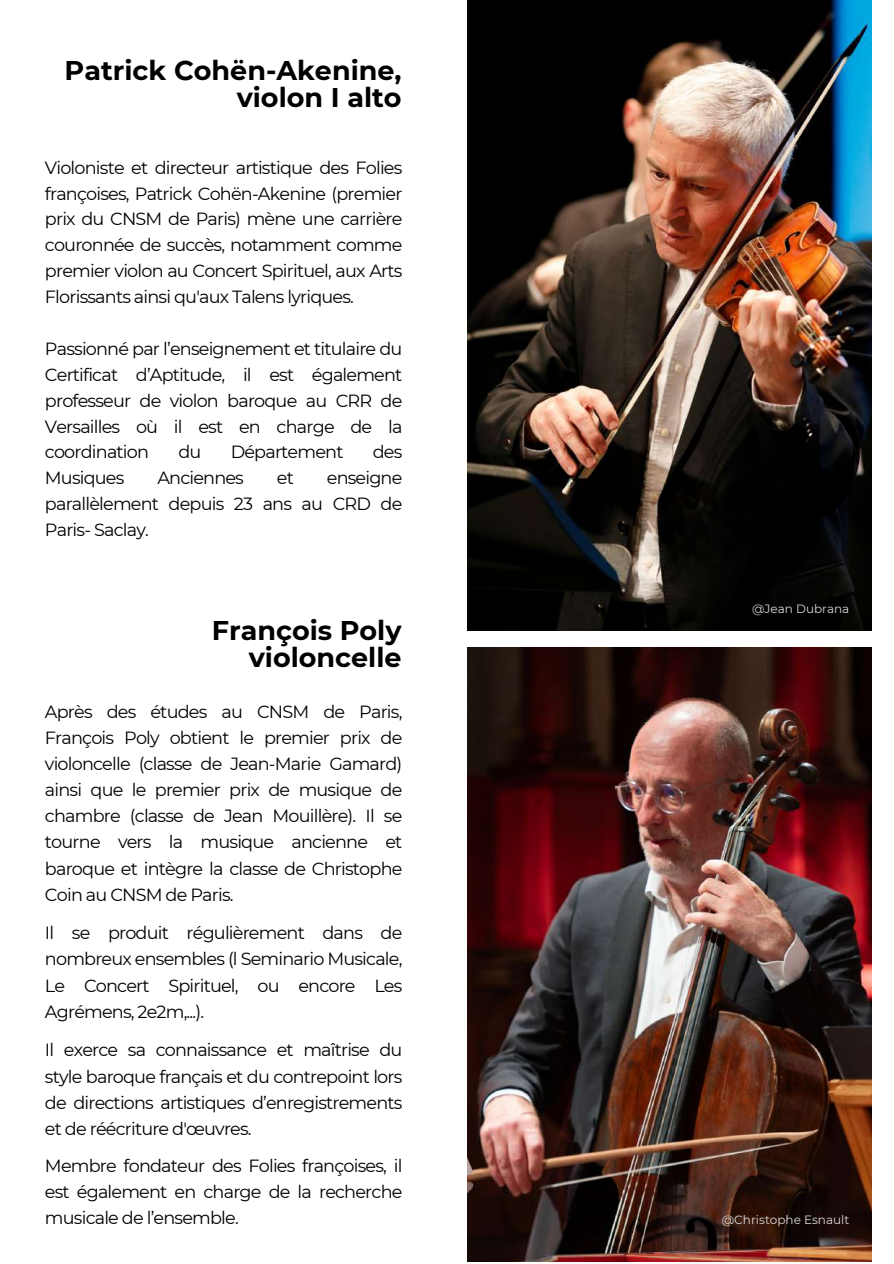
<style>
.page{position:relative;width:894px;height:1264px;background:#fff}
.page>*{position:absolute;margin:0;border:0;box-sizing:border-box;transform-origin:0 0}
.t1{font:700 27px/27px "Montserrat";color:#000;text-align:right}
.t2{font:17.55px/26.1px "Montserrat";letter-spacing:-.045em;color:#000;text-align:justify}
.t3{font:12px "Montserrat";color:#d9d9d9}
</style>
<div class="page">
<img style="left:467px;top:0;width:404px;height:630px">
<img style="left:467px;top:647px;width:404px;height:614px">
<h1 class="t1" style="left:65px;top:57px;width:338px">Patrick Cohën-Akenine, violon I alto</h1>
<p class="t2" style="left:45px;top:154px;width:359px">Violoniste et directeur artistique des Folies françoises, Patrick Cohën-Akenine (premier prix du CNSM de Paris) mène une carrière couronnée de succès, notamment comme premier violon au Concert Spirituel, aux Arts Florissants ainsi qu'aux Talens lyriques.</p>
<p class="t2" style="left:45px;top:335px;width:359px">Passionné par l’enseignement et titulaire du Certificat d’Aptitude, il est également professeur de violon baroque au CRR de Versailles où il est en charge de la coordination</p>
<p class="t2" style="left:178px;top:439px;width:24px">du</p>
<p class="t2" style="left:231px;top:439px;width:114px">Département</p>
<p class="t2" style="left:373px;top:439px;width:31px">des</p>
<p class="t2" style="left:45px;top:465px;width:359px;text-indent:282px">enseigne parallèlement depuis 23 ans au CRD de Paris- Saclay.</p>
<p class="t2" style="left:45px;top:465px;width:81px">Musiques</p>
<p class="t2" style="left:157px;top:465px;width:88px">Anciennes</p>
<p class="t2" style="left:277px;top:465px;width:18px">et</p>
<h1 class="t1" style="left:212px;top:617px;width:191px">François Poly violoncelle</h1>
<p class="t2" style="left:45px;top:698px;width:359px">Après des études au CNSM de Paris, François Poly obtient le premier prix de violoncelle (classe de Jean-Marie Gamard) ainsi que le premier prix de musique de chambre (classe de Jean Mouillère). Il se tourne vers la musique ancienne et baroque et intègre la classe de Christophe Coin au CNSM de Paris.</p>
<p class="t2" style="left:45px;top:920px;width:359px">Il se produit régulièrement dans de nombreux ensembles (l Seminario Musicale, Le Concert Spirituel, ou encore Les Agrémens, 2e2m,...).</p>
<p class="t2" style="left:45px;top:1037px;width:359px">Il exerce sa connaissance et maîtrise du style baroque français et du contrepoint lors de directions artistiques d’enregistrements et de réécriture d'œuvres.</p>
<p class="t2" style="left:45px;top:1152px;width:359px">Membre fondateur des Folies françoises, il est également en charge de la recherche musicale de l’ensemble.</p>
<p class="t3" style="left:751px;top:601px;width:99px">@Jean Dubrana</p>
<p class="t3" style="left:721px;top:1212px;width:129px">@Christophe Esnault</p>
</div>
